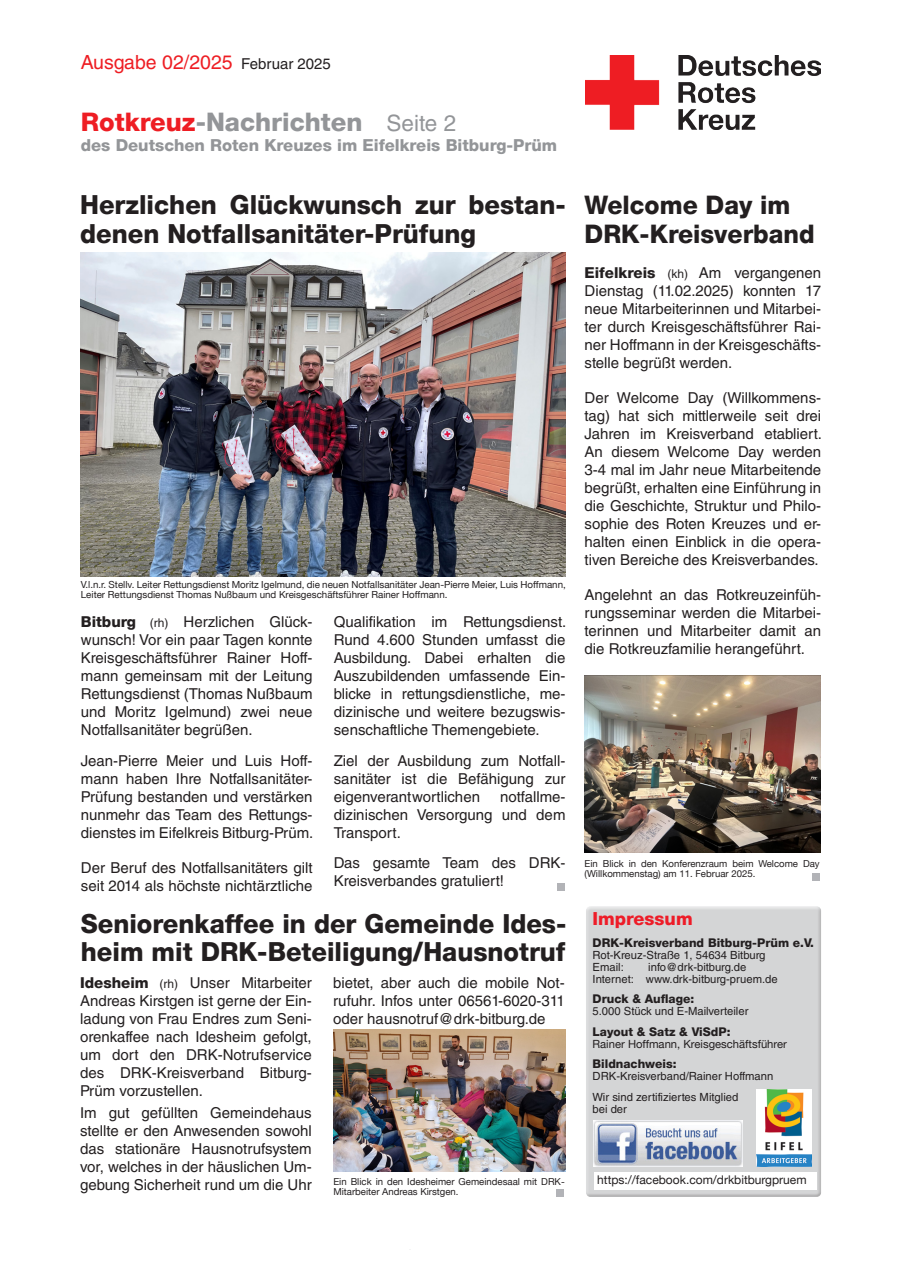
<style>
.page{position:relative;width:902px;height:1272px;background:#fff}
.page>*{position:absolute;margin:0;border:0;box-sizing:border-box;transform-origin:0 0}
.t1{font:800 26.25px/28.8px "Helvetica Neue LT";color:#231f20}
.t2{font:800 25.5px/28.8px "Helvetica Neue LT";color:#231f20}
.t3{font:800 25.5px "Helvetica Neue LT";color:#939598}
.t4{font:19.5px "Helvetica LT Std";color:#ee1d23}
.t5{font:800 18px "Helvetica Neue LT";color:#ee1c28}
.t6{font:800 16.5px "Helvetica Neue LT";color:#939598}
.t7{font:15px/18px "Helvetica LT Std";color:#231f20;text-align:justify}
.t8{font:800 12px "Helvetica Neue LT";color:#231f20}
.t9{font:12px "Helvetica Neue LT";color:#231f20}
.t10{font:11.25px "Helvetica LT Std";color:#231f20}
.t11{font:11.25px "Helvetica Neue LT";color:#231f20}
.t12{font:9.75px/9.8px "Helvetica Neue LT";color:#231f20}
.t13{font:9.6px/9.8px "Helvetica Neue LT";color:#231f20}
.s1{font-size:15px;color:#231f20}
.s2{color:#ee1d23}
.s3{font-family:"Helvetica LT Std";font-weight:400;font-size:22.5px}
.s4{font-family:"Helvetica Neue LT";font-weight:800}
.s5{font-size:12px}
</style>
<div class="page">
<div style="left:583px;top:905px;width:239px;height:293px;background:#d4d5d6"></div>
<div style="left:594px;top:1171px;width:222px;height:18px;background:#fff"></div>
<img style="left:593px;top:1120px;width:149px;height:46px">
<img style="left:756px;top:1089px;width:55px;height:77px">
<img style="left:586px;top:55px;width:234px;height:74px">
<div style="left:812px;top:873px;width:7px;height:7px;background:#b2b3b7"></div>
<div style="left:556px;top:1189px;width:7px;height:7px;background:#b2b3b7"></div>
<img style="left:81px;top:252px;width:484px;height:324px">
<img style="left:584px;top:675px;width:236px;height:177px">
<img style="left:334px;top:1029px;width:231px;height:142px">
<div style="left:557px;top:883px;width:7px;height:7px;background:#b2b3b7"></div>
<p class="t4" style="left:81px;top:51px;width:252px">Ausgabe 02/2025 <span class="s1">Februar 2025</span></p>
<p class="t3" style="left:81px;top:107px;width:377px"><span class="s2">Rotkreuz</span>-Nachrichten <span class="s3">Seite 2</span></p>
<p class="t6" style="left:81px;top:135px;width:478px">des Deutschen Roten Kreuzes im Eifelkreis Bitburg-Prüm</p>
<p class="t1" style="left:80px;top:191px;width:487px">Herzlichen Glückwunsch zur bestan&shy;denen Notfallsanitäter-Prüfung</p>
<p class="t12" style="left:81px;top:579px;width:486px">V.l.n.r. Stellv. Leiter Rettungsdienst Moritz Igelmund, die neuen Notfallsanitäter Jean-Pierre Meier, Luis Hoffmann,<br>Leiter Rettungsdienst Thomas Nußbaum und Kreisgeschäftsführer Rainer Hoffmann.</p>
<p class="t7" style="left:81px;top:612px;width:233px"><span class="s4">Bitburg</span> <span class="s5">(rh)</span> Herzlichen Glück&shy;wunsch! Vor ein paar Tagen konnte Kreisgeschäftsführer Rainer Hoff&shy;mann gemeinsam mit der Leitung Rettungsdienst (Thomas Nußbaum und Moritz Igelmund) zwei neue Notfallsanitäter begrüßen.</p>
<p class="t7" style="left:81px;top:751px;width:234px">Jean-Pierre Meier und Luis Hoff&shy;mann haben Ihre Notfallsanitäter-Prüfung bestanden und verstärken nunmehr das Team des Rettungs&shy;dienstes im Eifelkreis Bitburg-Prüm.</p>
<p class="t7" style="left:81px;top:858px;width:233px">Der Beruf des Notfallsanitäters gilt seit 2014 als höchste nichtärztliche</p>
<p class="t7" style="left:334px;top:612px;width:234px">Qualifikation im Rettungsdienst.<br>Rund 4.600 Stunden umfasst die Ausbildung. Dabei erhalten die Auszubildenden umfassende Ein&shy;blicke in rettungsdienstliche, me&shy;dizinische und weitere bezugswis&shy;senschaftliche Themengebiete.</p>
<p class="t7" style="left:334px;top:751px;width:233px">Ziel der Ausbildung zum Notfall&shy;sanitäter ist die Befähigung zur eigenverantwortlichen</p>
<p class="t7" style="left:334px;top:787px;width:233px;text-indent:166px">notfallme&shy;dizinischen Versorgung und dem Transport.</p>
<p class="t7" style="left:334px;top:854px;width:233px">Das gesamte Team des DRK-<br>Kreisverbandes gratuliert!</p>
<p class="t1" style="left:81px;top:908px;width:487px">Seniorenkaffee in der Gemeinde Ides&shy;heim mit DRK-Beteiligung/Hausnotruf</p>
<p class="t7" style="left:80px;top:973px;width:233px"><span class="s4">Idesheim</span> <span class="s5">(rh)</span> Unser Mitarbeiter Andreas Kirstgen ist gerne der Ein&shy;ladung von Frau Endres zum Seni&shy;orenkaffee nach Idesheim gefolgt, um dort den DRK-Notrufservice des DRK-Kreisverband Bitburg-Prüm vorzustellen.</p>
<p class="t7" style="left:80px;top:1103px;width:233px">Im gut gefüllten Gemeindehaus stellte er den Anwesenden sowohl das stationäre Hausnotrufsystem vor, welches in der häuslichen Um&shy;gebung Sicherheit rund um die Uhr</p>
<p class="t7" style="left:333px;top:973px;width:233px">bietet, aber auch die mobile Not&shy;rufuhr. Infos unter 06561-6020-311 oder hausnotruf@drk-bitburg.de</p>
<p class="t13" style="left:333px;top:1176px;width:233px">Ein Blick in den Idesheimer Gemeindesaal mit DRK-<br>Mitarbeiter Andreas Kirstgen.</p>
<p class="t2" style="left:584px;top:190px;width:231px">Welcome Day im<br>DRK-Kreisverband</p>
<p class="t7" style="left:584px;top:263px;width:238px"><span class="s4">Eifelkreis</span> <span class="s5">(kh)</span> Am vergangenen Dienstag (11.02.2025) konnten 17 neue Mitarbeiterinnen und Mitarbei&shy;ter durch Kreisgeschäftsführer Rai&shy;ner Hoffmann in der Kreisgeschäfts&shy;stelle begrüßt werden.</p>
<p class="t7" style="left:584px;top:388px;width:239px">Der Welcome Day (Willkommens&shy;tag) hat sich mittlerweile seit drei Jahren im Kreisverband etabliert.<br>An diesem Welcome Day werden 3-4 mal im Jahr neue Mitarbeitende begrüßt, erhalten eine Einführung in die Geschichte, Struktur und Philo&shy;sophie des Roten Kreuzes und er&shy;halten einen Einblick in die opera&shy;tiven Bereiche des Kreisverbandes.</p>
<p class="t7" style="left:584px;top:585px;width:238px">Angelehnt an das Rotkreuzeinfüh&shy;rungsseminar werden die Mitarbei&shy;terinnen und Mitarbeiter damit an die Rotkreuzfamilie herangeführt.</p>
<p class="t13" style="left:584px;top:858px;width:237px">Ein Blick in den Konferenzraum beim Welcome Day (Willkommenstag) am 11. Februar 2025.</p>
<p class="t5" style="left:592px;top:907px;width:102px">Impressum</p>
<p class="t8" style="left:592px;top:935px;width:223px">DRK-Kreisverband Bitburg-Prüm e.V.</p>
<p class="t10" style="left:592px;top:948px;width:174px">Rot-Kreuz-Straße 1, 54634 Bitburg</p>
<p class="t10" style="left:592px;top:960px;width:33px">Email:</p>
<p class="t10" style="left:648px;top:960px;width:100px">info@drk-bitburg.de</p>
<p class="t10" style="left:592px;top:972px;width:187px">Internet: www.drk-bitburg-pruem.de</p>
<p class="t8" style="left:592px;top:991px;width:103px">Druck &amp; Auflage:</p>
<p class="t10" style="left:592px;top:1004px;width:157px">5.000 Stück und E-Mailverteiler</p>
<p class="t8" style="left:592px;top:1024px;width:139px">Layout &amp; Satz &amp; ViSdP:</p>
<p class="t11" style="left:592px;top:1036px;width:196px">Rainer Hoffmann, Kreisgeschäftsführer</p>
<p class="t8" style="left:592px;top:1056px;width:86px">Bildnachweis:</p>
<p class="t10" style="left:592px;top:1069px;width:182px">DRK-Kreisverband/Rainer Hoffmann</p>
<p class="t10" style="left:592px;top:1090px;width:147px">Wir sind zertifiziertes Mitglied</p>
<p class="t10" style="left:592px;top:1102px;width:36px">bei der</p>
<p class="t9" style="left:597px;top:1172px;width:211px">https://facebook.com/drkbitburgpruem</p>
</div>
